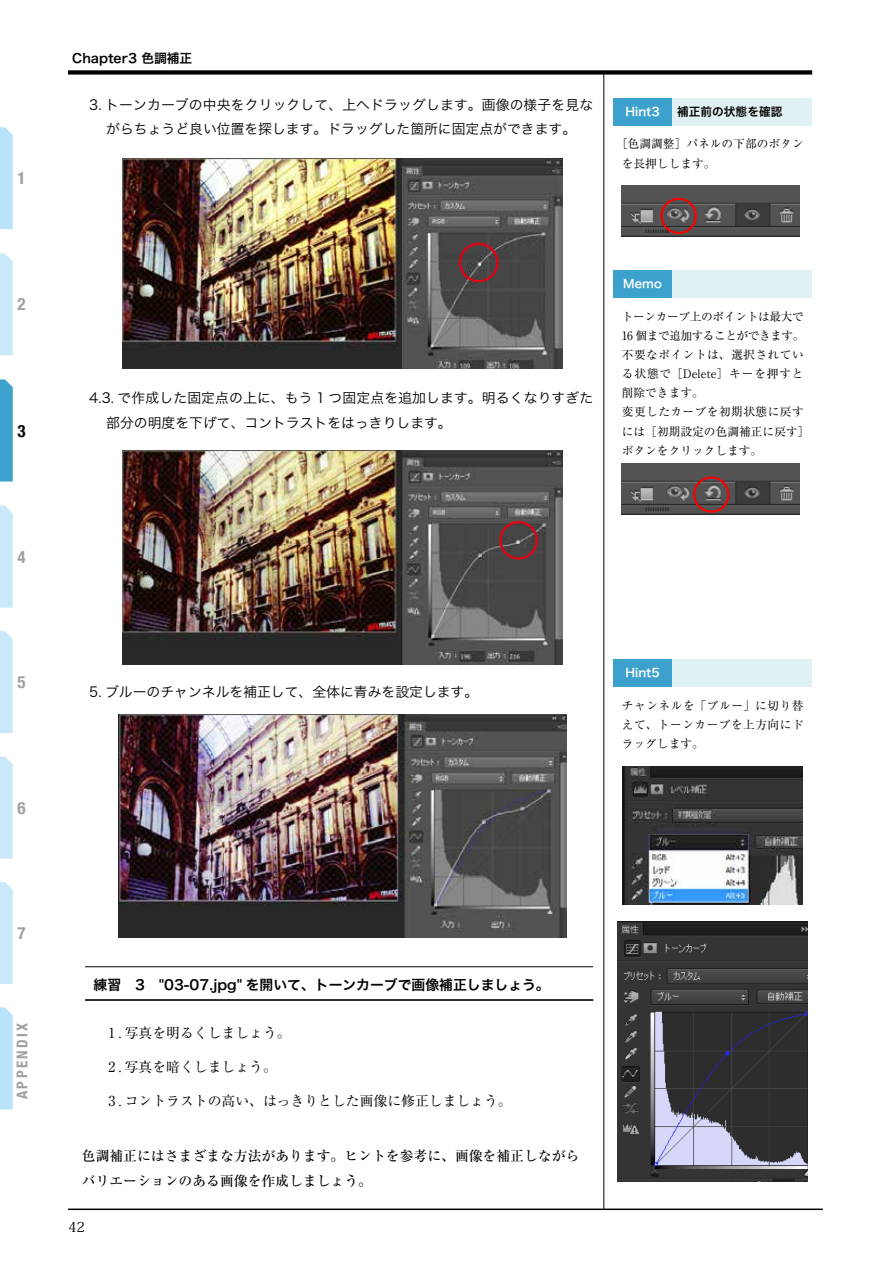
<style>
.page{position:relative;width:893px;height:1263px;background:#fff}
.page>*{position:absolute;margin:0;border:0;box-sizing:border-box;transform-origin:0 0}
.t1{font:700 condensed 16.95px "Helvetica Neue";color:#9fa0a0}
.t2{font:700 condensed 16.95px "Helvetica Neue";color:#000}
.t3{font:700 condensed 14.85px "Helvetica Neue";letter-spacing:.16em;color:#9fa0a0}
.t4{font:13.8px/24.5px "Hira Kaku Pro W3";color:#000;text-align:center}
.t5{font:13.8px "Ryumin Pro";color:#000}
.t6{font:500 13.8px/24.5px "Ryumin Pro";color:#000}
.t7{font:13.8px "Hira Kaku Pro W6";color:#000}
.t8{font:13.8px "Koz Min Pro";color:#000}
.t9{font:12.75px "Hira Kaku Pro W6";color:#000}
.t10{font:11.7px/19.2px "Ryumin Pro";letter-spacing:.005em;color:#000}
.t11{font:11.7px "Hira Kaku Pro W6";color:#fff}
.t12{font:11.7px "Hira Kaku Pro W6";color:#000}
</style>
<div class="page">
<hr style="left:603px;top:72px;width:1px;height:1138px;background:#000">
<hr style="left:85px;top:999px;width:508px;height:1px;background:#000">
<hr style="left:85px;top:1000px;width:508px;height:1px;background:#000">
<hr style="left:85px;top:966px;width:508px;height:1px;background:#000">
<img style="left:123px;top:159px;width:440px;height:209px">
<div style="left:459px;top:243px;width:39px;height:39px;border:2px solid #e60012;border-radius:50%"></div>
<img style="left:123px;top:450px;width:440px;height:214px">
<div style="left:499px;top:521px;width:39px;height:39px;border:2px solid #e60012;border-radius:50%"></div>
<img style="left:119px;top:715px;width:448px;height:222px">
<img style="left:622px;top:185px;width:177px;height:52px">
<div style="left:660px;top:198px;width:37px;height:36px;border:2px solid #fc0000;border-radius:50%"></div>
<div style="left:613px;top:98px;width:199px;height:27px;background:#e0f1f4"></div>
<div style="left:613px;top:98px;width:59px;height:27px;background:#3da1ce"></div>
<img style="left:622px;top:463px;width:177px;height:51px">
<div style="left:693px;top:476px;width:36px;height:37px;border:2px solid #fc0000;border-radius:50%"></div>
<div style="left:613px;top:270px;width:199px;height:28px;background:#e0f1f4"></div>
<div style="left:613px;top:270px;width:59px;height:28px;background:#3da1ce"></div>
<img style="left:623px;top:766px;width:180px;height:139px">
<img style="left:618px;top:921px;width:190px;height:260px">
<div style="left:613px;top:659px;width:199px;height:28px;background:#e0f1f4"></div>
<div style="left:613px;top:659px;width:59px;height:28px;background:#3da1ce"></div>
<div style="left:68px;top:70px;width:744px;height:5px;background:#000"></div>
<hr style="left:68px;top:1208px;width:755px;height:2px;background:#000">
<svg style="left:0;top:127px;width:13px;height:102px"></svg>
<svg style="left:0;top:253px;width:13px;height:102px"></svg>
<svg style="left:0;top:379px;width:13px;height:102px"></svg>
<svg style="left:0;top:506px;width:13px;height:102px"></svg>
<svg style="left:0;top:631px;width:13px;height:102px"></svg>
<svg style="left:0;top:756px;width:13px;height:102px"></svg>
<svg style="left:0;top:882px;width:13px;height:102px"></svg>
<svg style="left:0;top:1007px;width:13px;height:102px"></svg>
<h1 class="t1" style="left:17px;top:164px;width:10px">1</h1>
<h1 class="t1" style="left:17px;top:290px;width:10px">2</h1>
<h1 class="t2" style="left:17px;top:416px;width:10px">3</h1>
<h1 class="t1" style="left:17px;top:543px;width:10px">4</h1>
<h1 class="t1" style="left:17px;top:668px;width:10px">5</h1>
<h1 class="t1" style="left:17px;top:793px;width:10px">6</h1>
<p class="t9" style="left:72px;top:47px;width:122px">Chapter3 色調補正</p>
<p class="t4" style="left:89px;top:92px;width:505px">3. トーンカーブの中央をクリックして、上へドラッグします。画像の様子を見ながらちょうど良い位置を探します。ドラッグした箇所に固定点ができます。</p>
<p class="t11" style="left:626px;top:101px;width:36px">Hint3</p>
<p class="t12" style="left:677px;top:101px;width:107px">補正前の状態を確認</p>
<p class="t10" style="left:622px;top:134px;width:183px;text-indent:-6px">［色調調整］パネルの下部のボタンを長押しします。</p>
<p class="t4" style="left:106px;top:385px;width:488px;text-align:left;text-indent:-17px">4.3. で作成した固定点の上に、もう 1 つ固定点を追加します。明るくなりすぎた部分の明度を下げて、コントラストをはっきりします。</p>
<p class="t11" style="left:623px;top:273px;width:40px">Memo</p>
<p class="t10" style="left:622px;top:306px;width:189px">トーンカーブ上のポイントは最大で<br>16 個まで追加することができます。不要なポイントは、選択されている状態で［Delete］キーを押すと削除できます。<br>変更したカーブを初期状態に戻すには［初期設定の色調補正に戻す］ボタンをクリックします。</p>
<p class="t4" style="left:89px;top:678px;width:390px">5. ブルーのチャンネルを補正して、全体に青みを設定します。</p>
<p class="t11" style="left:626px;top:662px;width:36px">Hint5</p>
<p class="t10" style="left:622px;top:695px;width:183px;text-align:justify">チャンネルを「ブルー」に切り替えて、トーンカーブを上方向にドラッグします。</p>
<h1 class="t1" style="left:17px;top:919px;width:10px">7</h1>
<p class="t3" style="left:10px;top:1099px;width:78px;rotate:-90deg">APPENDIX</p>
<p class="t7" style="left:94px;top:972px;width:458px">練習　3　"03-07.jpg" を開いて、トーンカーブで画像補正しましょう。</p>
<p class="t5" style="left:108px;top:1022px;width:184px">1 . 写真を明るくしましょう。</p>
<p class="t5" style="left:108px;top:1056px;width:170px">2 . 写真を暗くしましょう。</p>
<p class="t5" style="left:108px;top:1090px;width:405px">3 . コントラストの高い、はっきりとした画像に修正しましょう。</p>
<p class="t6" style="left:82px;top:1143px;width:499px">色調補正にはさまざまな方法があります。ヒントを参考に、画像を補正しながらバリエーションのある画像を作成しましょう。</p>
<p class="t8" style="left:68px;top:1217px;width:18px">42</p>
</div>
